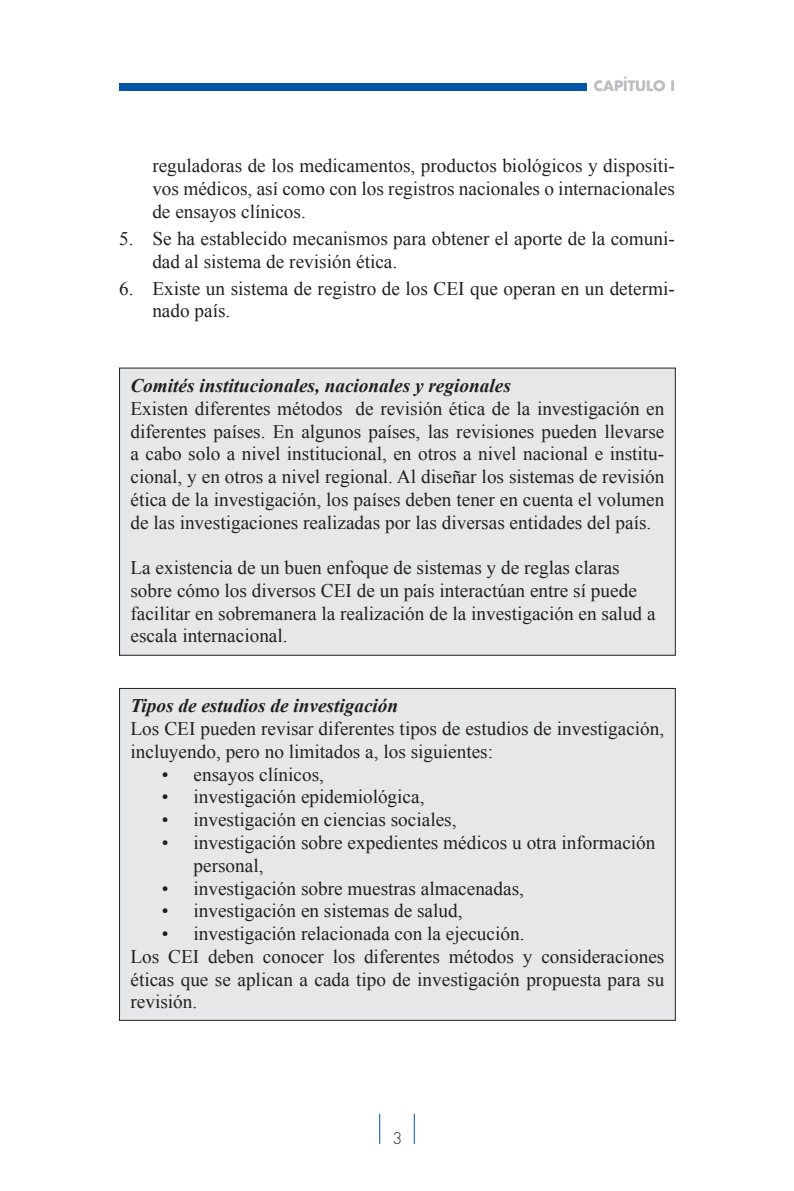
<style>
.page{position:relative;width:794px;height:1191px;background:#fff}
.page>*{position:absolute;margin:0;border:0;box-sizing:border-box;transform-origin:0 0}
.t1{font:19.25px/22.8px "Times New Roman";color:#231f20}
.t2{font:italic 700 19.25px "Times New Roman";color:#231f20}
.t3{font:300 15.75px "Futura";color:#231f20}
.t4{font:700 14px "Futura";color:#bcbdc0}
</style>
<div class="page">
<div style="left:119px;top:84px;width:467px;height:7px;background:#0155a5"></div>
<hr style="left:379px;top:1113px;width:1px;height:30px;background:#0155a5">
<hr style="left:414px;top:1113px;width:1px;height:30px;background:#0155a5">
<div style="left:119px;top:368px;width:556px;height:287px;background:#e6e7e9"></div>
<div style="left:119px;top:368px;width:557px;height:287px;border:1px solid #231f20"></div>
<div style="left:119px;top:688px;width:556px;height:332px;background:#e6e7e9"></div>
<p class="t4" style="left:594px;top:76px;width:83px">CAPÍTULO I</p>
<p class="t1" style="left:152px;top:154px;width:524px;text-align:justify">reguladoras de los medicamentos, productos biológicos y dispositi&shy;vos médicos, así como con los registros nacionales o internacionales de ensayos clínicos.</p>
<p class="t1" style="left:152px;top:227px;width:524px;text-indent:-33px">5. Se ha establecido mecanismos para obtener el aporte de la comuni&shy;dad al sistema de revisión ética.</p>
<p class="t1" style="left:152px;top:276px;width:524px;text-indent:-33px">6. Existe un sistema de registro de los CEI que operan en un determi&shy;nado país.</p>
<p class="t2" style="left:130px;top:372px;width:382px">Comités institucionales, nacionales y regionales</p>
<p class="t1" style="left:130px;top:397px;width:535px;text-align:justify">Existen diferentes métodos de revisión ética de la investigación en diferentes países. En algunos países, las revisiones pueden llevarse a cabo solo a nivel institucional, en otros a nivel nacional e institu&shy;cional, y en otros a nivel regional. Al diseñar los sistemas de revisión ética de la investigación, los países deben tener en cuenta el volumen de las investigaciones realizadas por las diversas entidades del país.</p>
<p class="t1" style="left:130px;top:556px;width:526px">La existencia de un buen enfoque de sistemas y de reglas claras sobre cómo los diversos CEI de un país interactúan entre sí puede facilitar en sobremanera la realización de la investigación en salud a escala internacional.</p>
<p class="t2" style="left:130px;top:692px;width:269px">Tipos de estudios de investigación</p>
<p class="t1" style="left:130px;top:717px;width:535px">Los CEI pueden revisar diferentes tipos de estudios de investigación, incluyendo, pero no limitados a, los siguientes:</p>
<p class="t1" style="left:162px;top:762px;width:163px">• ensayos clínicos,</p>
<p class="t1" style="left:162px;top:785px;width:264px">• investigación epidemiológica,</p>
<p class="t1" style="left:162px;top:808px;width:296px">• investigación en ciencias sociales,</p>
<p class="t1" style="left:193px;top:831px;width:463px;text-indent:-31px">• investigación sobre expedientes médicos u otra información personal,</p>
<p class="t1" style="left:162px;top:876px;width:363px">• investigación sobre muestras almacenadas,</p>
<p class="t1" style="left:162px;top:899px;width:302px">• investigación en sistemas de salud,</p>
<p class="t1" style="left:130px;top:922px;width:535px;text-indent:32px">• investigación relacionada con la ejecución.<br>Los CEI deben conocer los diferentes métodos y consideraciones éticas que se aplican a cada tipo de investigación propuesta para su revisión.</p>
<p class="t3" style="left:392px;top:1128px;width:11px">3</p>
</div>
